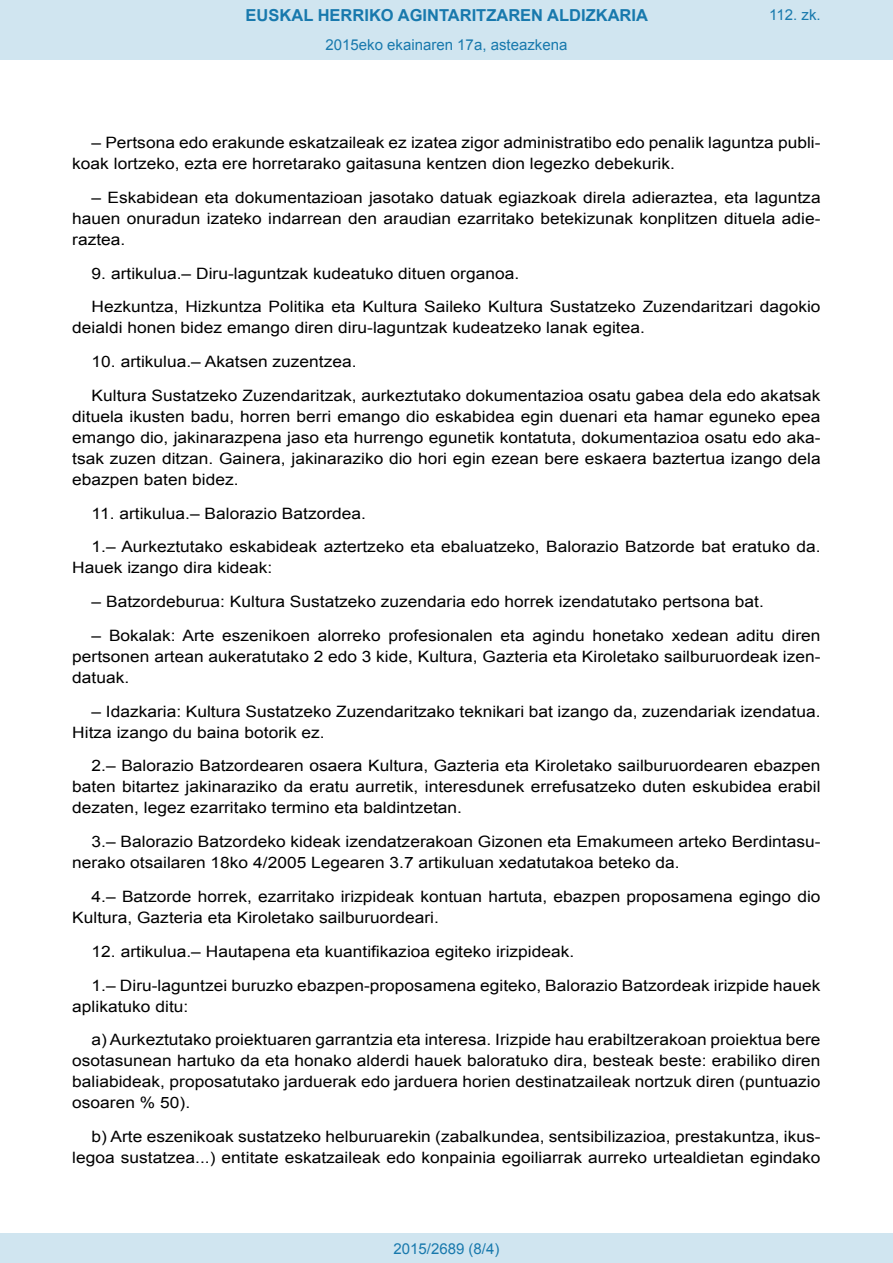
<style>
.page{position:relative;width:893px;height:1263px;background:#fff}
.page>*{position:absolute;margin:0;border:0;box-sizing:border-box;transform-origin:0 0}
.t1{font:700 16.5px "Arial";color:#1879ad}
.BOPVDetalle{font:15.6px/21px "Arial";color:#000;scale:1.11 1}
.Paginacion_Centro{font:15px "Arial";color:#1879ad}
</style>
<div class="page">
<div style="left:0;top:0;width:893px;height:60px;background:#d0e5f0"></div>
<div style="left:0;top:1233px;width:893px;height:30px;background:#d0e5f0"></div>
<p class="t1" style="left:246px;top:4px;width:404px">EUSKAL HERRIKO AGINTARITZAREN ALDIZKARIA</p>
<p class="Paginacion_Centro" style="left:326px;top:35px;width:243px">2015eko ekainaren 17a, asteazkena</p>
<p class="Paginacion_Centro" style="left:769px;top:5px;width:53px">112. zk.</p>
<p class="BOPVDetalle" style="left:72px;top:132px;width:676px;text-indent:19px">– Pertsona edo erakunde eskatzaileak ez izatea zigor administratibo edo penalik laguntza publi&shy;koak lortzeko, ezta ere horretarako gaitasuna kentzen dion legezko debekurik.</p>
<p class="BOPVDetalle" style="left:72px;top:187px;width:676px;text-align:justify;text-indent:19px">– Eskabidean eta dokumentazioan jasotako datuak egiazkoak direla adieraztea, eta laguntza hauen onuradun izateko indarrean den araudian ezarritako betekizunak konplitzen dituela adie&shy;raztea.</p>
<p class="BOPVDetalle" style="left:92px;top:263px;width:387px">9. artikulua.– Diru-laguntzak kudeatuko dituen organoa.</p>
<p class="BOPVDetalle" style="left:72px;top:297px;width:676px;text-indent:19px">Hezkuntza, Hizkuntza Politika eta Kultura Saileko Kultura Sustatzeko Zuzendaritzari dagokio deialdi honen bidez emango diren diru-laguntzak kudeatzeko lanak egitea.</p>
<p class="BOPVDetalle" style="left:92px;top:351px;width:240px">10. artikulua.– Akatsen zuzentzea.</p>
<p class="BOPVDetalle" style="left:72px;top:385px;width:676px;text-align:justify;text-indent:19px">Kultura Sustatzeko Zuzendaritzak, aurkeztutako dokumentazioa osatu gabea dela edo akatsak dituela ikusten badu, horren berri emango dio eskabidea egin duenari eta hamar eguneko epea emango dio, jakinarazpena jaso eta hurrengo egunetik kontatuta, dokumentazioa osatu edo aka&shy;tsak zuzen ditzan. Gainera, jakinaraziko dio hori egin ezean bere eskaera baztertua izango dela ebazpen baten bidez.</p>
<p class="BOPVDetalle" style="left:92px;top:503px;width:249px">11. artikulua.– Balorazio Batzordea.</p>
<p class="BOPVDetalle" style="left:72px;top:537px;width:676px;text-indent:19px">1.– Aurkeztutako eskabideak aztertzeko eta ebaluatzeko, Balorazio Batzorde bat eratuko da.<br>Hauek izango dira kideak:</p>
<p class="BOPVDetalle" style="left:92px;top:591px;width:607px">– Batzordeburua: Kultura Sustatzeko zuzendaria edo horrek izendatutako pertsona bat.</p>
<p class="BOPVDetalle" style="left:72px;top:625px;width:676px;text-align:justify;text-indent:19px">– Bokalak: Arte eszenikoen alorreko profesionalen eta agindu honetako xedean aditu diren pertsonen artean aukeratutako 2 edo 3 kide, Kultura, Gazteria eta Kiroletako sailburuordeak izen&shy;datuak.</p>
<p class="BOPVDetalle" style="left:72px;top:701px;width:676px;text-indent:19px">– Idazkaria: Kultura Sustatzeko Zuzendaritzako teknikari bat izango da, zuzendariak izendatua.<br>Hitza izango du baina botorik ez.</p>
<p class="BOPVDetalle" style="left:72px;top:756px;width:676px;text-align:justify;text-indent:19px">2.– Balorazio Batzordearen osaera Kultura, Gazteria eta Kiroletako sailburuordearen ebazpen baten bitartez jakinaraziko da eratu aurretik, interesdunek errefusatzeko duten eskubidea erabil dezaten, legez ezarritako termino eta baldintzetan.</p>
<p class="BOPVDetalle" style="left:72px;top:831px;width:676px;text-indent:19px">3.– Balorazio Batzordeko kideak izendatzerakoan Gizonen eta Emakumeen arteko Berdintasu&shy;nerako otsailaren 18ko 4/2005 Legearen 3.7 artikuluan xedatutakoa beteko da.</p>
<p class="BOPVDetalle" style="left:72px;top:886px;width:676px;text-indent:19px">4.– Batzorde horrek, ezarritako irizpideak kontuan hartuta, ebazpen proposamena egingo dio<br>Kultura, Gazteria eta Kiroletako sailburuordeari.</p>
<p class="BOPVDetalle" style="left:92px;top:941px;width:436px">12. artikulua.– Hautapena eta kuantifikazioa egiteko irizpideak.</p>
<p class="BOPVDetalle" style="left:72px;top:975px;width:676px;text-indent:19px">1.– Diru-laguntzei buruzko ebazpen-proposamena egiteko, Balorazio Batzordeak irizpide hauek aplikatuko ditu:</p>
<p class="BOPVDetalle" style="left:72px;top:1029px;width:676px;text-align:justify;text-indent:19px">a) Aurkeztutako proiektuaren garrantzia eta interesa. Irizpide hau erabiltzerakoan proiektua bere osotasunean hartuko da eta honako alderdi hauek baloratuko dira, besteak beste: erabiliko diren baliabideak, proposatutako jarduerak edo jarduera horien destinatzaileak nortzuk diren (puntuazio osoaren % 50).</p>
<p class="BOPVDetalle" style="left:72px;top:1126px;width:676px;text-align:right">b) Arte eszenikoak sustatzeko helburuarekin (zabalkundea, sentsibilizazioa, prestakuntza, ikus&shy;legoa sustatzea...) entitate eskatzaileak edo konpainia egoiliarrak aurreko urtealdietan egindako</p>
<p class="Paginacion_Centro" style="left:393px;top:1238px;width:107px">2015/2689 (8/4)</p>
</div>
